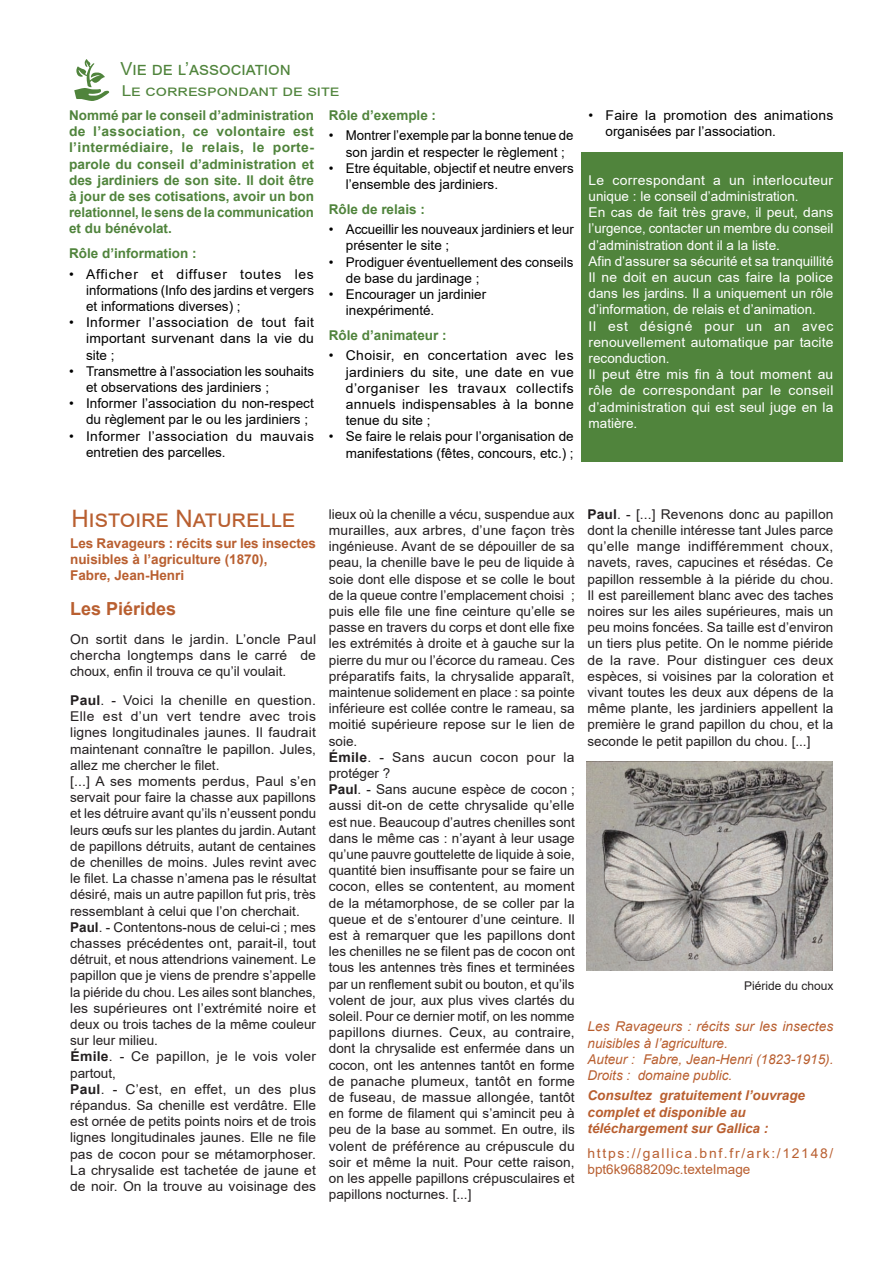
<style>
.page{position:relative;width:893px;height:1263px;background:#fff}
.page>*{position:absolute;margin:0;border:0;box-sizing:border-box;transform-origin:0 0}
.Intitulé_de_tableau{font:24px "Arial";color:#b95f30}
.Intitulé_de_tableau-2{font:18px "Arial";color:#50843c}
.Intitulé_de_tableau-3{font:700 18px "Arial";color:#b95f30}
.Intitulé_de_tableau-4{font:15px "Arial";color:#50843c;scale:1.15 1}
.Intitulé_de_tableau-5{font:13.5px/16.2px "Arial";color:#231f20;text-align:justify}
.t1{font:13.5px/16.2px "Arial";color:#000}
.t2{font:13.5px/16.2px "Arial";letter-spacing:.005em;color:#fff}
.t3{font:700 13.5px/16.2px "Arial";color:#50843c;text-align:justify}
.Intitulé_de_tableau-6{font:italic 13.5px/16.2px "Arial";color:#b95f30}
.Intitulé_de_tableau-7{font:700 13.5px/16.2px "Arial";color:#b95f30}
.Intitulé_de_tableau-8{font:italic 700 13.5px/16.2px "Arial";color:#b95f30}
.Intitulé_de_tableau-9{font:13.5px/16.2px "Arial";color:#b95f30}
.Intitulé_de_tableau-10{font:13.5px/16.2px "Arial";letter-spacing:.025em;color:#231f20}
.Intitulé_de_tableau-11{font:12px "Arial";color:#231f20}
.s1{font-weight:700}
</style>
<div class="page">
<div style="left:581px;top:152px;width:262px;height:309px;background:#50843c"></div>
<img style="left:586px;top:761px;width:247px;height:209px">
<p class="Intitulé_de_tableau-2" style="left:120px;top:56px;width:172px">Vie de l’association</p>
<p class="Intitulé_de_tableau-4" style="left:122px;top:80px;width:191px">Le correspondant de site</p>
<p class="t3" style="left:69px;top:107px;width:246px">Nommé par le conseil d’administration de l’association, ce volontaire est l’intermédiaire, le relais, le porte&shy;parole du conseil d’administration et des jardiniers de son site. Il doit être à jour de ses cotisations, avoir un bon relationnel, le sens de la communication et du bénévolat.</p>
<p class="t3" style="left:69px;top:245px;width:129px">Rôle d’information :</p>
<p class="t1" style="left:86px;top:266px;width:229px">Afficher et diffuser toutes les informations (Info des jardins et vergers et informations diverses) ;<br>Informer l’association de tout fait important survenant dans la vie du site ;<br>Transmettre à l’association les souhaits et observations des jardiniers ;<br>Informer l’association du non-respect du règlement par le ou les jardiniers ;<br>Informer l’association du mauvais entretien des parcelles.</p>
<p class="t1" style="left:69px;top:266px;width:6px">•</p>
<p class="t1" style="left:69px;top:314px;width:6px">•</p>
<p class="t1" style="left:69px;top:363px;width:6px">•</p>
<p class="t1" style="left:69px;top:395px;width:6px">•</p>
<p class="t1" style="left:69px;top:428px;width:6px">•</p>
<p class="t3" style="left:329px;top:107px;width:109px">Rôle d’exemple :</p>
<p class="t1" style="left:346px;top:127px;width:229px">Montrer l’exemple par la bonne tenue de son jardin et respecter le règlement ; Etre équitable, objectif et neutre envers l’ensemble des jardiniers.</p>
<p class="t3" style="left:329px;top:201px;width:98px">Rôle de relais :</p>
<p class="t1" style="left:346px;top:221px;width:229px">Accueillir les nouveaux jardiniers et leur présenter le site ;<br>Prodiguer éventuellement des conseils de base du jardinage ;<br>Encourager un jardinier inexpérimenté.</p>
<p class="t3" style="left:329px;top:327px;width:119px">Rôle d’animateur :</p>
<p class="t1" style="left:346px;top:347px;width:229px">Choisir, en concertation avec les jardiniers du site, une date en vue d’organiser les travaux collectifs annuels indispensables à la bonne tenue du site ;<br>Se faire le relais pour l’organisation de manifestations (fêtes, concours, etc.) ;</p>
<p class="t1" style="left:329px;top:127px;width:6px">•</p>
<p class="t1" style="left:329px;top:160px;width:6px">•</p>
<p class="t1" style="left:329px;top:221px;width:6px">•</p>
<p class="t1" style="left:329px;top:254px;width:6px">•</p>
<p class="t1" style="left:329px;top:286px;width:6px">•</p>
<p class="t1" style="left:329px;top:347px;width:6px">•</p>
<p class="t1" style="left:329px;top:428px;width:6px">•</p>
<p class="t1" style="left:606px;top:107px;width:229px">Faire la promotion des animations organisées par l’association.</p>
<p class="t2" style="left:589px;top:172px;width:246px">Le correspondant a un interlocuteur unique : le conseil d’administration.<br>En cas de fait très grave, il peut, dans l’urgence, contacter un membre du conseil d’administration dont il a la liste.<br>Afin d’assurer sa sécurité et sa tranquillité Il ne doit en aucun cas faire la police dans les jardins. Il a uniquement un rôle d’information, de relais et d’animation.<br>Il est désigné pour un an avec renouvellement automatique par tacite reconduction.<br>Il peut être mis fin à tout moment au rôle de correspondant par le conseil d’administration qui est seul juge en la matière.</p>
<p class="t1" style="left:589px;top:107px;width:6px">•</p>
<p class="Intitulé_de_tableau" style="left:72px;top:502px;width:225px">Histoire Naturelle</p>
<p class="Intitulé_de_tableau-7" style="left:70px;top:535px;width:247px">Les Ravageurs : récits sur les insectes nuisibles à l’agriculture (1870),</p>
<p class="Intitulé_de_tableau-7" style="left:70px;top:567px;width:116px">Fabre, Jean-Henri</p>
<p class="Intitulé_de_tableau-3" style="left:70px;top:596px;width:108px">Les Piérides</p>
<p class="Intitulé_de_tableau-5" style="left:70px;top:631px;width:247px">On sortit dans le jardin. L’oncle Paul chercha longtemps dans le carré de choux, enfin il trouva ce qu’il voulait.</p>
<p class="Intitulé_de_tableau-5" style="left:70px;top:692px;width:247px"><span class="s1">Paul</span>. - Voici la chenille en question.<br>Elle est d’un vert tendre avec trois lignes longitudinales jaunes. Il faudrait maintenant connaître le papillon. Jules, allez me chercher le filet.</p>
<p class="Intitulé_de_tableau-5" style="left:70px;top:773px;width:247px">[...] A ses moments perdus, Paul s’en servait pour faire la chasse aux papillons et les détruire avant qu’ils n’eussent pondu leurs œufs sur les plantes du jardin. Autant de papillons détruits, autant de centaines de chenilles de moins. Jules revint avec le filet. La chasse n’amena pas le résultat désiré, mais un autre papillon fut pris, très ressemblant à celui que l’on cherchait.</p>
<p class="Intitulé_de_tableau-5" style="left:70px;top:919px;width:248px"><span class="s1">Paul</span>. - Contentons-nous de celui-ci ; mes chasses précédentes ont, parait-il, tout détruit, et nous attendrions vainement. Le papillon que je viens de prendre s’appelle la piéride du chou. Les ailes sont blanches, les supérieures ont l’extrémité noire et deux ou trois taches de la même couleur sur leur milieu.</p>
<p class="Intitulé_de_tableau-5" style="left:70px;top:1048px;width:248px"><span class="s1">émile</span>. - Ce papillon, je le vois voler partout,</p>
<p class="Intitulé_de_tableau-5" style="left:70px;top:1081px;width:247px"><span class="s1">Paul</span>. - C’est, en effet, un des plus répandus. Sa chenille est verdâtre. Elle est ornée de petits points noirs et de trois lignes longitudinales jaunes. Elle ne file pas de cocon pour se métamorphoser.<br>La chrysalide est tachetée de jaune et de noir. On la trouve au voisinage des</p>
<p class="Intitulé_de_tableau-5" style="left:329px;top:506px;width:248px">lieux où la chenille a vécu, suspendue aux murailles, aux arbres, d’une façon très ingénieuse. Avant de se dépouiller de sa peau, la chenille bave le peu de liquide à soie dont elle dispose et se colle le bout de la queue contre l’emplacement choisi ; puis elle file une fine ceinture qu’elle se passe en travers du corps et dont elle fixe les extrémités à droite et à gauche sur la pierre du mur ou l’écorce du rameau. Ces préparatifs faits, la chrysalide apparaît, maintenue solidement en place : sa pointe inférieure est collée contre le rameau, sa moitié supérieure repose sur le lien de soie.</p>
<p class="Intitulé_de_tableau-10" style="left:329px;top:749px;width:247px"><span class="s1">Émile</span>. - Sans aucun cocon pour la protéger ?</p>
<p class="Intitulé_de_tableau-5" style="left:329px;top:781px;width:247px"><span class="s1">Paul</span>. - Sans aucune espèce de cocon ; aussi dit-on de cette chrysalide qu’elle est nue. Beaucoup d’autres chenilles sont dans le même cas : n’ayant à leur usage qu’une pauvre gouttelette de liquide à soie, quantité bien insuffisante pour se faire un cocon, elles se contentent, au moment de la métamorphose, de se coller par la queue et de s’entourer d’une ceinture. Il est à remarquer que les papillons dont les chenilles ne se filent pas de cocon ont tous les antennes très fines et terminées par un renflement subit ou bouton, et qu’ils volent de jour, aux plus vives clartés du soleil. Pour ce dernier motif, on les nomme papillons diurnes. Ceux, au contraire, dont la chrysalide est enfermée dans un cocon, ont les antennes tantôt en forme de panache plumeux, tantôt en forme de fuseau, de massue allongée, tantôt en forme de filament qui s’amincit peu à peu de la base au sommet. En outre, ils volent de préférence au crépuscule du soir et même la nuit. Pour cette raison, on les appelle papillons crépusculaires et papillons nocturnes. [...]</p>
<p class="Intitulé_de_tableau-5" style="left:587px;top:506px;width:248px"><span class="s1">Paul</span>. - [...] Revenons donc au papillon dont la chenille intéresse tant Jules parce qu’elle mange indifféremment choux, navets, raves, capucines et résédas. Ce papillon ressemble à la piéride du chou.<br>Il est pareillement blanc avec des taches noires sur les ailes supérieures, mais un peu moins foncées. Sa taille est d’environ un tiers plus petite. On le nomme piéride de la rave. Pour distinguer ces deux espèces, si voisines par la coloration et vivant toutes les deux aux dépens de la même plante, les jardiniers appellent la première le grand papillon du chou, et la seconde le petit papillon du chou. [...]</p>
<p class="Intitulé_de_tableau-11" style="left:744px;top:978px;width:91px">Piéride du choux</p>
<p class="Intitulé_de_tableau-6" style="left:587px;top:1019px;width:247px">Les Ravageurs : récits sur les insectes nuisibles à l’agriculture.</p>
<p class="Intitulé_de_tableau-6" style="left:587px;top:1051px;width:247px">Auteur : Fabre, Jean-Henri (1823-1915).<br>Droits : domaine public.</p>
<p class="Intitulé_de_tableau-8" style="left:587px;top:1088px;width:219px">Consultez gratuitement l’ouvrage complet et disponible au téléchargement sur Gallica :</p>
<p class="Intitulé_de_tableau-9" style="left:587px;top:1144px;width:247px">https://gallica.bnf.fr/ark:/12148/ bpt6k9688209c.texteImage</p>
</div>
